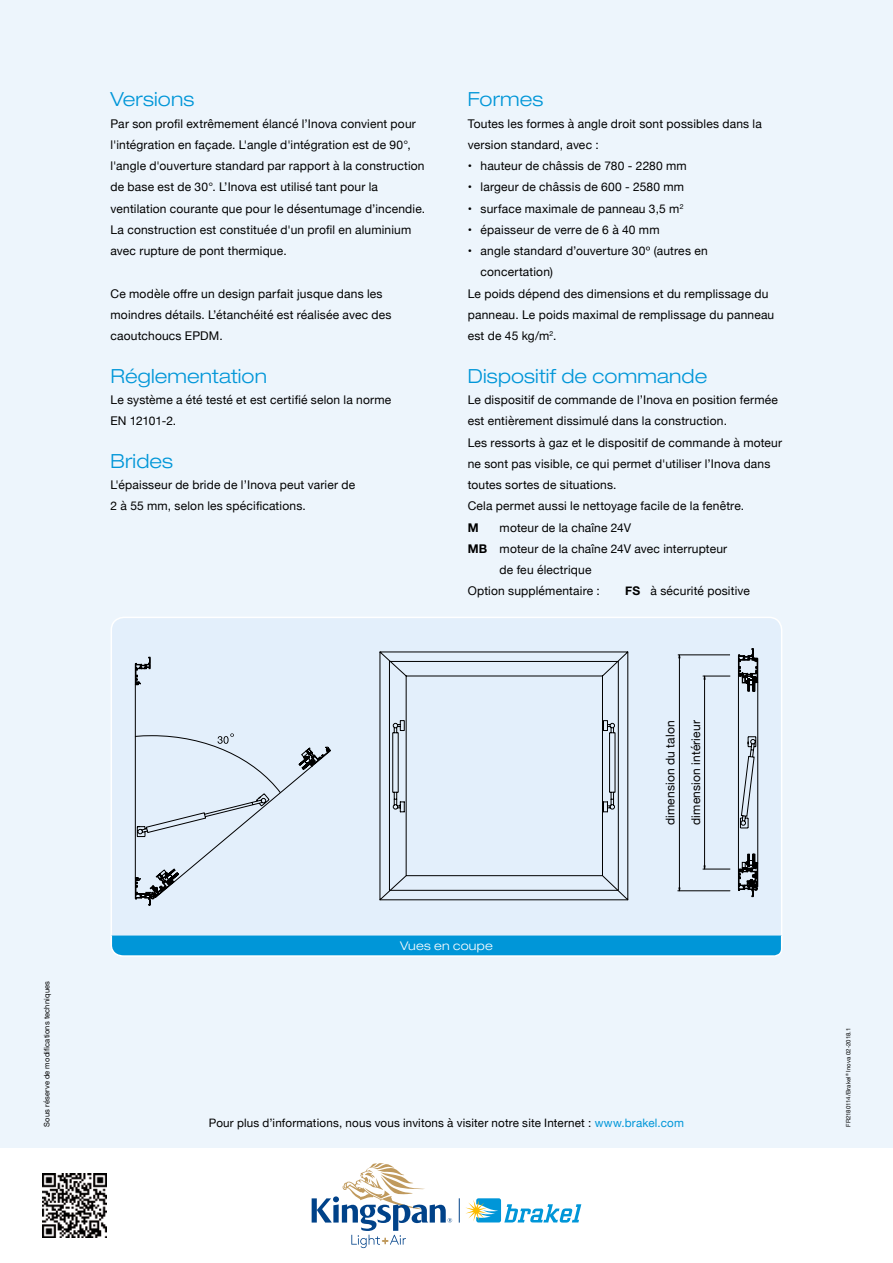
<style>
.page{position:relative;width:893px;height:1263px;background:#fff}
.page>*{position:absolute;margin:0;border:0;box-sizing:border-box;transform-origin:0 0}
.t1{font:300 expanded 19.5px "Helvetica Neue";letter-spacing:.005em;color:#0096d8}
.t2{font:12px/21.3px "Helvetica Neue";letter-spacing:.015em;color:#000}
.t3{font:300 expanded 12px "Helvetica Neue";letter-spacing:.02em;color:#fff}
.t4{font:700 12px "Helvetica Neue";color:#000}
.t5{font:11.7px "Helvetica Neue";letter-spacing:.015em;color:#000}
.t6{font:7.5px "Helvetica Neue";letter-spacing:.025em;color:#000}
.t7{font:6px "Helvetica Neue";letter-spacing:.01em;color:#000}
.s1{font-weight:700}
.s2{color:#0096d8}
</style>
<div class="page">
<div style="left:0;top:0;width:893px;height:1148px;background:#edf5fc"></div>
<img style="left:43px;top:1174px;width:63px;height:63px">
<svg style="left:312px;top:1163px;width:140px;height:85px"></svg>
<svg style="left:459px;top:1198px;width:122px;height:24px"></svg>
<div style="left:111px;top:617px;width:671px;height:339px;background:#e3effb;border-radius:13px"></div>
<svg style="left:379px;top:651px;width:250px;height:250px"></svg>
<svg style="left:379px;top:661px;width:249px;height:239px"></svg>
<svg style="left:281px;top:675px;width:457px;height:224px"></svg>
<svg style="left:738px;top:648px;width:20px;height:249px"></svg>
<hr style="left:704px;top:679px;width:1px;height:187px;background:#000">
<svg style="left:703px;top:675px;width:27px;height:5px"></svg>
<svg style="left:703px;top:865px;width:27px;height:6px"></svg>
<hr style="left:678px;top:655px;width:52px;height:1px;background:#000">
<hr style="left:678px;top:890px;width:52px;height:1px;background:#000">
<hr style="left:679px;top:658px;width:1px;height:230px;background:#000">
<svg style="left:135px;top:657px;width:146px;height:249px"></svg>
<svg style="left:110px;top:934px;width:673px;height:23px;background:#23a4dd"></svg>
<p class="t6" style="left:42px;top:1127px;width:147px;rotate:-90deg">Sous réserve de modifications techniques</p>
<h1 class="t1" style="left:111px;top:88px;width:85px">Versions</h1>
<p class="t2" style="left:111px;top:113px;width:316px">Par son profil extrêmement élancé l’Inova convient pour l'intégration en façade. L'angle d'intégration est de 90°, l'angle d'ouverture standard par rapport à la construction de base est de 30°. L’Inova est utilisé tant pour la ventilation courante que pour le désentumage d’incendie.<br>La construction est constituée d'un profil en aluminium avec rupture de pont thermique.</p>
<p class="t2" style="left:111px;top:283px;width:282px">Ce modèle offre un design parfait jusque dans les moindres détails. L’étanchéité est réalisée avec des caoutchoucs EPDM.</p>
<h1 class="t1" style="left:111px;top:364px;width:158px">Réglementation</h1>
<p class="t2" style="left:111px;top:390px;width:282px">Le système a été testé et est certifié selon la norme<br>EN 12101-2.</p>
<h1 class="t1" style="left:111px;top:449px;width:64px">Brides</h1>
<p class="t2" style="left:111px;top:475px;width:246px">L'épaisseur de bride de l’Inova peut varier de<br>2 à 55 mm, selon les spécifications.</p>
<h1 class="t1" style="left:468px;top:88px;width:77px">Formes</h1>
<p class="t2" style="left:468px;top:113px;width:296px">Toutes les formes à angle droit sont possibles dans la version standard, avec :</p>
<p class="t2" style="left:468px;top:156px;width:221px">• hauteur de châssis de 780 - 2280 mm</p>
<p class="t2" style="left:468px;top:177px;width:218px">• largeur de châssis de 600 - 2580 mm</p>
<p class="t2" style="left:468px;top:198px;width:217px">• surface maximale de panneau 3,5 m<sup>2</sup></p>
<p class="t2" style="left:468px;top:220px;width:193px">• épaisseur de verre de 6 à 40 mm</p>
<p class="t2" style="left:468px;top:241px;width:241px">• angle standard d’ouverture 30º (autres en</p>
<p class="t2" style="left:480px;top:262px;width:74px">concertation)</p>
<p class="t2" style="left:468px;top:283px;width:302px">Le poids dépend des dimensions et du remplissage du</p>
<p class="t2" style="left:468px;top:305px;width:308px">panneau. Le poids maximal de remplissage du panneau</p>
<p class="t2" style="left:468px;top:326px;width:90px">est de 45 kg/m<sup>2</sup>.</p>
<h1 class="t1" style="left:468px;top:364px;width:241px">Dispositif de commande</h1>
<p class="t2" style="left:468px;top:390px;width:316px">Le dispositif de commande de l’Inova en position fermée est entièrement dissimulé dans la construction.<br>Les ressorts à gaz et le dispositif de commande à moteur ne sont pas visible, ce qui permet d'utiliser l’Inova dans toutes sortes de situations.<br>Cela permet aussi le nettoyage facile de la fenêtre.</p>
<p class="t4" style="left:468px;top:518px;width:12px">M</p>
<p class="t2" style="left:500px;top:517px;width:133px">moteur de la chaîne 24V</p>
<p class="t2" style="left:468px;top:539px;width:261px"><span class="s1">MB</span> moteur de la chaîne 24V avec interrupteur</p>
<p class="t2" style="left:500px;top:560px;width:93px">de feu électrique</p>
<p class="t2" style="left:468px;top:581px;width:134px">Option supplémentaire :</p>
<p class="t2" style="left:625px;top:581px;width:126px"><span class="s1">FS</span> à sécurité positive</p>
<p class="t2" style="left:658px;top:825px;width:107px;line-height:25.5px;rotate:-90deg">dimension du talon dimension intérieur</p>
<p class="t3" style="left:400px;top:938px;width:94px">Vues en coupe</p>
<p class="t5" style="left:209px;top:1114px;width:477px">Pour plus d’informations, nous vous invitons à visiter notre site Internet : <span class="s2">www.brakel.com</span></p>
<p class="t7" style="left:844px;top:1127px;width:100px;rotate:-90deg">FR2180114/Brakel<sup>®</sup> Inova 02-2018.1</p>
</div>
